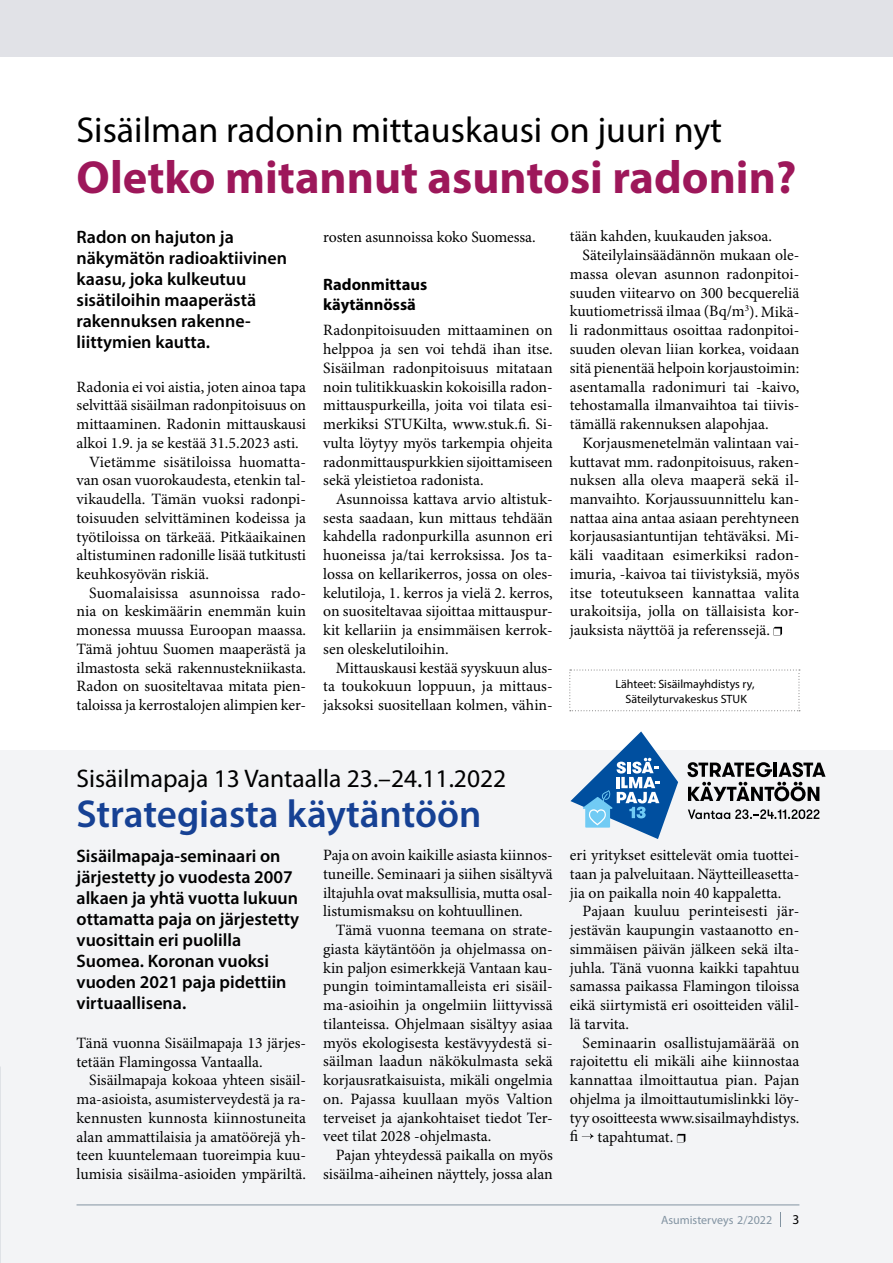
<style>
.page{position:relative;width:893px;height:1263px;background:#fff}
.page>*{position:absolute;margin:0;border:0;box-sizing:border-box;transform-origin:0 0}
.t1{font:700 46.5px "Myriad Pro";color:#9d175a}
.t2{font:600 39px "Myriad Pro";color:#164194}
.t3{font:36px "Myriad Pro";color:#000}
.t4{font:25.5px "Myriad Pro";color:#000}
.t5{font:600 18px/21px "Myriad Pro";color:#000}
.t6{font:700 16.5px/19.5px "Myriad Pro";color:#000}
.t7{font:15.75px/18.8px "Minion Pro";color:#000;text-align:justify}
.t8{font:13.5px "Myriad Pro";color:#000}
.t9{font:12px/15px "Myriad Pro";color:#000;text-align:center}
.t10{font:12px "Myriad Pro";color:#8293a1}
</style>
<div class="page">
<div style="left:0;top:750px;width:893px;height:513px;background:#f3f4f6"></div>
<div style="left:0;top:0;width:893px;height:56px;background:#e1e2e7"></div>
<svg style="left:582px;top:1133px;width:12px;height:6px"></svg>
<svg style="left:677px;top:1134px;width:8px;height:8px"></svg>
<svg style="left:780px;top:1212px;width:1px;height:14px"></svg>
<hr style="left:77px;top:1205px;width:722px;height:1px;background:#8293a1">
<svg style="left:773px;top:627px;width:9px;height:8px"></svg>
<svg style="left:569px;top:669px;width:231px;height:42px"></svg>
<svg style="left:687px;top:762px;width:138px;height:39px"></svg>
<svg style="left:688px;top:809px;width:131px;height:10px"></svg>
<svg style="left:570px;top:731px;width:108px;height:108px"></svg>
<h3 class="t3" style="left:77px;top:108px;width:647px">Sisäilman radonin mittauskausi on juuri nyt</h3>
<h1 class="t1" style="left:77px;top:147px;width:722px">Oletko mitannut asuntosi radonin?</h1>
<p class="t5" style="left:77px;top:226px;width:212px">Radon on hajuton ja näkymätön radioaktiivinen kaasu, joka kulkeutuu sisätiloihin maaperästä rakennuksen rakenne&shy;liittymien kautta.</p>
<p class="t7" style="left:77px;top:378px;width:231px">Radonia ei voi aistia, joten ainoa tapa</p>
<p class="t7" style="left:77px;top:396px;width:231px">selvittää sisäilman radonpitoisuus on</p>
<p class="t7" style="left:77px;top:415px;width:231px">mittaaminen. Radonin mittauskausi</p>
<p class="t7" style="left:77px;top:434px;width:224px">alkoi 1.9. ja se kestää 31.5.2023 asti.</p>
<p class="t7" style="left:89px;top:453px;width:218px">Vietämme sisätiloissa huomatta-</p>
<p class="t7" style="left:77px;top:471px;width:231px">van osan vuorokaudesta, etenkin tal-</p>
<p class="t7" style="left:77px;top:490px;width:231px">vikaudella. Tämän vuoksi radonpi-</p>
<p class="t7" style="left:77px;top:509px;width:231px">toisuuden selvittäminen kodeissa ja</p>
<p class="t7" style="left:77px;top:528px;width:231px">työtiloissa on tärkeää. Pitkäaikainen</p>
<p class="t7" style="left:77px;top:546px;width:231px">altistuminen radonille lisää tutkitusti</p>
<p class="t7" style="left:77px;top:565px;width:134px">keuhkosyövän riskiä.</p>
<p class="t7" style="left:89px;top:584px;width:218px">Suomalaisissa asunnoissa rado-</p>
<p class="t7" style="left:77px;top:603px;width:231px">nia on keskimäärin enemmän kuin</p>
<p class="t7" style="left:77px;top:621px;width:231px">monessa muussa Euroopan maassa.</p>
<p class="t7" style="left:77px;top:640px;width:231px">Tämä johtuu Suomen maaperästä ja</p>
<p class="t7" style="left:77px;top:659px;width:231px">ilmastosta sekä rakennustekniikasta.</p>
<p class="t7" style="left:77px;top:678px;width:231px">Radon on suositeltavaa mitata pien-</p>
<p class="t7" style="left:77px;top:696px;width:231px">taloissa ja kerrostalojen alimpien ker-</p>
<p class="t7" style="left:570px;top:228px;width:204px">tään kahden, kuukauden jaksoa.</p>
<p class="t7" style="left:583px;top:246px;width:218px">Säteilylainsäädännön mukaan ole-</p>
<p class="t7" style="left:570px;top:265px;width:231px">massa olevan asunnon radonpitoi-</p>
<p class="t7" style="left:570px;top:284px;width:231px">suuden viitearvo on 300 becquereliä</p>
<p class="t7" style="left:570px;top:303px;width:231px">kuutiometrissä ilmaa (Bq/m<sup>3</sup>). Mikä-</p>
<p class="t7" style="left:570px;top:321px;width:231px">li radonmittaus osoittaa radonpitoi-</p>
<p class="t7" style="left:570px;top:340px;width:231px">suuden olevan liian korkea, voidaan</p>
<p class="t7" style="left:570px;top:359px;width:231px">sitä pienentää helpoin korjaustoimin:</p>
<p class="t7" style="left:570px;top:378px;width:231px">asentamalla radonimuri tai -kaivo,</p>
<p class="t7" style="left:570px;top:396px;width:231px">tehostamalla ilmanvaihtoa tai tiivis-</p>
<p class="t7" style="left:570px;top:415px;width:200px">tämällä rakennuksen alapohjaa.</p>
<p class="t7" style="left:583px;top:434px;width:218px">Korjausmenetelmän valintaan vai-</p>
<p class="t7" style="left:570px;top:453px;width:231px">kuttavat mm. radonpitoisuus, raken-</p>
<p class="t7" style="left:570px;top:471px;width:231px">nuksen alla oleva maaperä sekä il-</p>
<p class="t7" style="left:570px;top:490px;width:231px">manvaihto. Korjaussuunnittelu kan-</p>
<p class="t7" style="left:570px;top:509px;width:231px">nattaa aina antaa asiaan perehtyneen</p>
<p class="t7" style="left:570px;top:528px;width:231px">korjausasiantuntijan tehtäväksi. Mi-</p>
<p class="t7" style="left:570px;top:546px;width:231px">käli vaaditaan esimerkiksi radon-</p>
<p class="t7" style="left:570px;top:565px;width:231px">imuria, -kaivoa tai tiivistyksiä, myös</p>
<p class="t7" style="left:570px;top:584px;width:231px">itse toteutukseen kannattaa valita</p>
<p class="t7" style="left:570px;top:603px;width:231px">urakoitsija, jolla on tällaisista kor-</p>
<p class="t7" style="left:570px;top:621px;width:202px">jauksista näyttöä ja referenssejä.</p>
<p class="t9" style="left:615px;top:676px;width:141px">Lähteet: Sisäilmayhdistys ry,<br>Säteilyturvakeskus STUK</p>
<p class="t7" style="left:323px;top:228px;width:214px">rosten asunnoissa koko Suomessa.</p>
<p class="t6" style="left:323px;top:275px;width:105px">Radonmittaus käytännössä</p>
<p class="t7" style="left:323px;top:321px;width:231px">Radonpitoisuuden mittaaminen on helppoa ja sen voi tehdä ihan itse.<br>Sisäilman radonpitoisuus mitataan noin tulitikkuaskin kokoisilla radon&shy;mittauspurkeilla, joita voi tilata esi&shy;merkiksi STUKilta, www.stuk.fi. Si&shy;vulta löytyy myös tarkempia ohjeita radonmittauspurkkien sijoittamiseen sekä yleistietoa radonista.</p>
<p class="t7" style="left:323px;top:490px;width:231px;text-indent:13px">Asunnoissa kattava arvio altistuk&shy;sesta saadaan, kun mittaus tehdään kahdella radonpurkilla asunnon eri huoneissa ja/tai kerroksissa. Jos ta&shy;lossa on kellarikerros, jossa on oles&shy;kelutiloja, 1. kerros ja vielä 2. kerros, on suositeltavaa sijoittaa mittauspur&shy;kit kellariin ja ensimmäisen kerrok&shy;sen oleskelutiloihin.</p>
<p class="t7" style="left:323px;top:659px;width:231px;text-indent:13px">Mittauskausi kestää syyskuun alus&shy;ta toukokuun loppuun, ja mittaus&shy;jaksoksi suositellaan kolmen, vähin-</p>
<h3 class="t4" style="left:77px;top:762px;width:431px">Sisäilmapaja 13 Vantaalla 23.–24.11.2022</h3>
<h2 class="t2" style="left:77px;top:789px;width:406px">Strategiasta käytäntöön</h2>
<p class="t5" style="left:77px;top:845px;width:224px">Sisäilmapaja-seminaari on järjestetty jo vuodesta 2007 alkaen ja yhtä vuotta lukuun ottamatta paja on järjestetty vuosittain eri puolilla<br>Suomea. Koronan vuoksi vuoden 2021 paja pidettiin virtuaallisena.</p>
<p class="t7" style="left:77px;top:1034px;width:231px">Tänä vuonna Sisäilmapaja 13 järjes&shy;tetään Flamingossa Vantaalla.</p>
<p class="t7" style="left:77px;top:1071px;width:231px;text-indent:13px">Sisäilmapaja kokoaa yhteen sisäil&shy;ma-asioista, asumisterveydestä ja ra&shy;kennusten kunnosta kiinnostuneita alan ammattilaisia ja amatöörejä yh&shy;teen kuuntelemaan tuoreimpia kuu&shy;lumisia sisäilma-asioiden ympäriltä.</p>
<p class="t7" style="left:323px;top:846px;width:231px">Paja on avoin kaikille asiasta kiinnos&shy;tuneille. Seminaari ja siihen sisältyvä iltajuhla ovat maksullisia, mutta osal&shy;listumismaksu on kohtuullinen.</p>
<p class="t7" style="left:323px;top:921px;width:231px;text-indent:13px">Tämä vuonna teemana on strate&shy;giasta käytäntöön ja ohjelmassa on&shy;kin paljon esimerkkejä Vantaan kau&shy;pungin toimintamalleista eri sisäil&shy;ma-asioihin ja ongelmiin liittyvissä tilanteissa. Ohjelmaan sisältyy asiaa myös ekologisesta kestävyydestä si&shy;säilman laadun näkökulmasta sekä korjausratkaisuista, mikäli ongelmia on. Pajassa kuullaan myös Valtion terveiset ja ajankohtaiset tiedot Ter&shy;veet tilat 2028 -ohjelmasta.</p>
<p class="t7" style="left:323px;top:1146px;width:231px;text-align:right">Pajan yhteydessä paikalla on myös sisäilma-aiheinen näyttely, jossa alan</p>
<p class="t7" style="left:570px;top:846px;width:231px">eri yritykset esittelevät omia tuottei&shy;taan ja palveluitaan. Näytteilleasetta&shy;jia on paikalla noin 40 kappaletta.</p>
<p class="t7" style="left:570px;top:902px;width:231px;text-indent:13px">Pajaan kuuluu perinteisesti jär&shy;jestävän kaupungin vastaanotto en&shy;simmäisen päivän jälkeen sekä ilta&shy;juhla. Tänä vuonna kaikki tapahtuu samassa paikassa Flamingon tiloissa eikä siirtymistä eri osoitteiden välil&shy;lä tarvita.</p>
<p class="t7" style="left:570px;top:1034px;width:231px;text-indent:13px">Seminaarin osallistujamäärää on rajoitettu eli mikäli aihe kiinnostaa kannattaa ilmoittautua pian. Pajan ohjelma ja ilmoittautumislinkki löy&shy;tyy osoitteesta www.sisailmayhdistys. fi tapahtumat.</p>
<p class="t10" style="left:661px;top:1212px;width:112px">Asumisterveys 2/2022</p>
<p class="t8" style="left:792px;top:1211px;width:8px">3</p>
</div>
